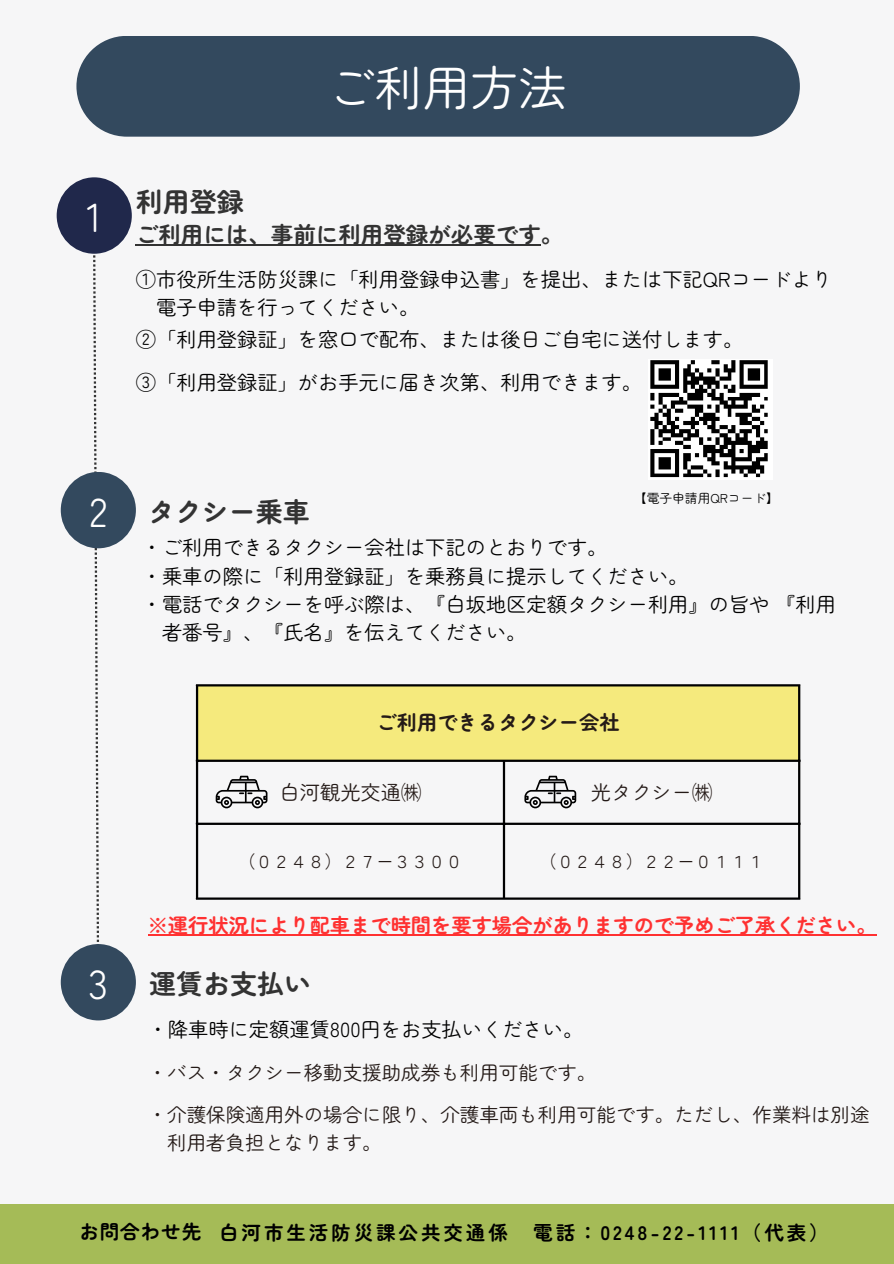
<style>
.page{position:relative;width:894px;height:1264px;background:#fff}
.page>*{position:absolute;margin:0;border:0;box-sizing:border-box;transform-origin:0 0}
.t1{font:48px "Zen Maru Gothic";color:#fff}
.t2{font:40.35px "Zen Maru Gothic";color:#fff}
.t3{font:700 27px "Zen Maru Gothic";color:#333}
.t4{font:700 22.5px "Zen Maru Gothic";color:#333}
.t5{font:20.25px/28.2px "Zen Maru Gothic";color:#000}
.t6{font:700 20.25px "Zen Maru Gothic";color:#ff3131}
.t7{font:20.25px "Zen Maru Gothic";color:#241a17}
.t8{font:700 20.25px "Zen Maru Gothic";color:#241a17}
.t9{font:19.5px "Zen Maru Gothic";color:#241a17}
.t10{font:700 19.5px "Zen Maru Gothic";letter-spacing:.15em;color:#000}
.t11{font:17.25px "Zen Maru Gothic";color:#241a17}
.t12{font:12.75px "Zen Maru Gothic";color:#000}
.s1{font-family:"Noto Sans CJ Ksc"}
</style>
<div class="page">
<div style="left:0;top:0;width:893px;height:1263px;background:#f6f6f7"></div>
<svg style="left:93px;top:255px;width:6px;height:687px"></svg>
<div style="left:57px;top:177px;width:75px;height:77px;background:#20284b;border-radius:50%"></div>
<div style="left:61px;top:472px;width:75px;height:76px;background:#33495e;border-radius:50%"></div>
<div style="left:61px;top:944px;width:75px;height:76px;background:#33495e;border-radius:50%"></div>
<div style="left:197px;top:685px;width:602px;height:76px;background:#f5ea7d"></div>
<hr style="left:196px;top:686px;width:2px;height:211px;background:#000">
<hr style="left:502px;top:762px;width:3px;height:135px;background:#000">
<hr style="left:797px;top:686px;width:3px;height:211px;background:#000">
<hr style="left:196px;top:684px;width:604px;height:2px;background:#000">
<hr style="left:196px;top:759px;width:604px;height:3px;background:#000">
<hr style="left:196px;top:822px;width:604px;height:3px;background:#000">
<hr style="left:196px;top:897px;width:604px;height:2px;background:#000">
<svg style="left:216px;top:775px;width:51px;height:33px"></svg>
<div style="left:76px;top:36px;width:723px;height:101px;background:#33495e;border-radius:50px"></div>
<div style="left:0;top:1203px;width:893px;height:60px;background:#a5bb57"></div>
<svg style="left:524px;top:775px;width:52px;height:33px"></svg>
<img style="left:650px;top:360px;width:118px;height:118px">
<hr style="left:136px;top:244px;width:405px;height:2px;background:#333">
<hr style="left:148px;top:934px;width:728px;height:1px;background:#ff3131">
<h1 class="t2" style="left:86px;top:185px;width:17px">1</h1>
<p class="t1" style="left:326px;top:50px;width:241px">ご利用方法</p>
<h5 class="t3" style="left:136px;top:181px;width:109px">利用登録</h5>
<h5 class="t4" style="left:136px;top:217px;width:429px">ご利用には、事前に利用登録が必要です。</h5>
<p class="t5" style="left:156px;top:264px;width:677px;text-indent:-20px">①市役所生活防災課に「利用登録申込書」を提出、または下記QRコードより電子申請を行ってください。</p>
<p class="t5" style="left:136px;top:324px;width:608px">②「利用登録証」を窓口で配布、または後日ご自宅に送付します。</p>
<h5 class="t5" style="left:136px;top:367px;width:507px">③「利用登録証」がお手元に届き次第、利用できます。</h5>
<p class="t2" style="left:89px;top:480px;width:19px">2</p>
<p class="t2" style="left:88px;top:952px;width:21px">3</p>
<p class="t3" style="left:148px;top:490px;width:163px">タクシー乗車</p>
<p class="t12" style="left:633px;top:488px;width:146px">【電子申請用QRコード】</p>
<p class="t5" style="left:142px;top:532px;width:467px">・ご利用できるタクシー会社は下記のとおりです。</p>
<p class="t5" style="left:142px;top:560px;width:548px">・乗車の際に「利用登録証」を乗務員に提示してください。</p>
<p class="t5" style="left:142px;top:589px;width:695px">・電話でタクシーを呼ぶ際は、『白坂地区定額タクシー利用』の旨や『利用</p>
<p class="t5" style="left:162px;top:617px;width:366px">者番号』、『氏名』を伝えてください。</p>
<p class="t8" style="left:376px;top:707px;width:244px">ご利用できるタクシー会社</p>
<h4 class="t7" style="left:279px;top:776px;width:143px">白河観光交通㈱</h4>
<h3 class="t7" style="left:590px;top:776px;width:123px">光タクシー㈱</h3>
<h5 class="t11" style="left:238px;top:847px;width:226px">（０２４８）２７<span class="s1">－</span>３３００</h5>
<p class="t11" style="left:539px;top:847px;width:226px">（０２４８）２２<span class="s1">－</span>０１１１</p>
<h4 class="t6" style="left:148px;top:909px;width:730px">※運行状況により配車まで時間を要す場合がありますので予めご了承ください。</h4>
<p class="t3" style="left:149px;top:962px;width:163px">運賃お支払い</p>
<p class="t5" style="left:148px;top:1013px;width:437px">・降車時に定額運賃800円をお支払いください。</p>
<h2 class="t9" style="left:148px;top:1057px;width:450px">・バス・タクシー移動支援助成券も利用可能です。</h2>
<h5 class="t9" style="left:148px;top:1099px;width:723px">・介護保険適用外の場合に限り、介護車両も利用可能です。ただし、作業料は別途</h5>
<p class="t9" style="left:167px;top:1126px;width:216px">利用者負担となります。</p>
<p class="t10" style="left:79px;top:1216px;width:123px">お問合わせ先</p>
<p class="t10" style="left:219px;top:1216px;width:290px">白河市生活防災課公共交通係</p>
<p class="t10" style="left:533px;top:1216px;width:297px">電話：0248-22-1111（代表）</p>
</div>
